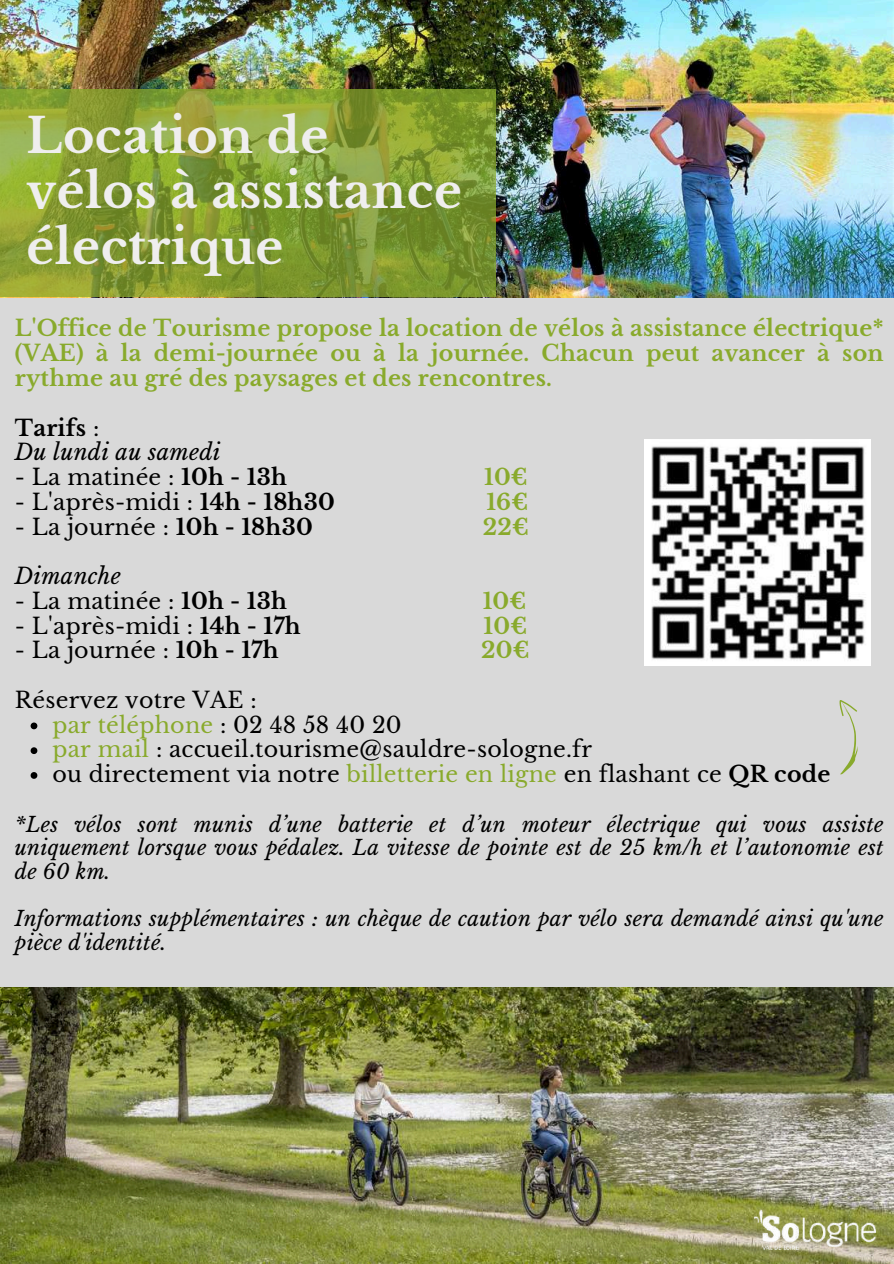
<style>
.page{position:relative;width:894px;height:1264px;background:#fff}
.page>*{position:absolute;margin:0;border:0;box-sizing:border-box;transform-origin:0 0}
.t1{font:700 47.7px/55.2px "Libre Baskerville";letter-spacing:.01em;color:#efeeee}
.t2{font:22.2px/24.8px "Libre Baskerville";letter-spacing:.01em;color:#000}
.t3{font:700 22.2px/24.8px "Libre Baskerville";letter-spacing:.01em;color:#89aa2c;text-align:justify}
.t4{font:italic 22.2px/24.8px "Libre Baskerville";letter-spacing:.01em;color:#000}
.t5{font:italic 20.7px/23.7px "Libre Baskerville";letter-spacing:.01em;color:#000;text-align:justify}
.s1{font-weight:700;font-style:normal}
.s2{font-style:normal}
.s3{font-weight:700}
.s4{color:#89aa2c}
</style>
<div class="page">
<div style="left:0;top:0;width:893px;height:1263px;background:#d9d9d9"></div>
<img style="left:0;top:0;width:893px;height:297px">
<svg style="left:0;top:89px;width:495px;height:207px;background:#839b33"></svg>
<img style="left:0;top:987px;width:893px;height:276px">
<svg style="left:31px;top:722px;width:6px;height:7px"></svg>
<svg style="left:31px;top:747px;width:6px;height:7px"></svg>
<svg style="left:31px;top:772px;width:6px;height:6px"></svg>
<img style="left:644px;top:439px;width:226px;height:227px">
<svg style="left:839px;top:700px;width:19px;height:75px"></svg>
<img style="left:749px;top:1206px;width:134px;height:48px">
<h1 class="t1" style="left:27px;top:109px;width:437px">Location de vélos à assistance électrique</h1>
<p class="t3" style="left:15px;top:316px;width:870px">L'Office de Tourisme propose la location de vélos à assistance électrique* (VAE) à la demi-journée ou à la journée. Chacun peut avancer à son rythme au gré des paysages et des rencontres.</p>
<p class="t4" style="left:15px;top:415px;width:207px"><span class="s1">Tarifs</span> <span class="s2">:<br></span>Du lundi au samedi</p>
<p class="t2" style="left:15px;top:465px;width:273px">- La matinée : <span class="s3">10h - 13h</span></p>
<p class="t3" style="left:484px;top:465px;width:45px">10€</p>
<p class="t2" style="left:15px;top:489px;width:321px">- L'après-midi : <span class="s3">14h - 18h30</span></p>
<p class="t3" style="left:486px;top:489px;width:43px">16€</p>
<p class="t2" style="left:15px;top:514px;width:299px">- La journée : <span class="s3">10h - 18h30</span></p>
<p class="t3" style="left:482px;top:514px;width:48px">22€</p>
<p class="t4" style="left:15px;top:564px;width:108px">Dimanche</p>
<p class="t2" style="left:15px;top:588px;width:273px">- La matinée : <span class="s3">10h - 13h</span></p>
<p class="t3" style="left:482px;top:588px;width:45px">10€</p>
<p class="t2" style="left:15px;top:613px;width:287px">- L'après-midi : <span class="s3">14h - 17h</span></p>
<p class="t3" style="left:483px;top:613px;width:45px">10€</p>
<p class="t2" style="left:15px;top:638px;width:265px">- La journée : <span class="s3">10h - 17h</span></p>
<p class="t3" style="left:481px;top:638px;width:50px">20€</p>
<p class="t2" style="left:53px;top:687px;width:779px;text-indent:-38px">Réservez votre VAE :<br><span class="s4">par téléphone</span> : 02 48 58 40 20<br><span class="s4">par mail</span> : accueil.tourisme@sauldre-sologne.fr<br>ou directement via notre <span class="s4">billetterie en ligne</span> en flashant ce <span class="s3">QR code</span></p>
<p class="t5" style="left:15px;top:812px;width:870px">*Les vélos sont munis d’une batterie et d’un moteur électrique qui vous assiste uniquement lorsque vous pédalez. La vitesse de pointe est de 25 km/h et l’autonomie est de 60 km.</p>
<p class="t5" style="left:15px;top:907px;width:870px">Informations supplémentaires : un chèque de caution par vélo sera demandé ainsi qu'une pièce d'identité.</p>
</div>
